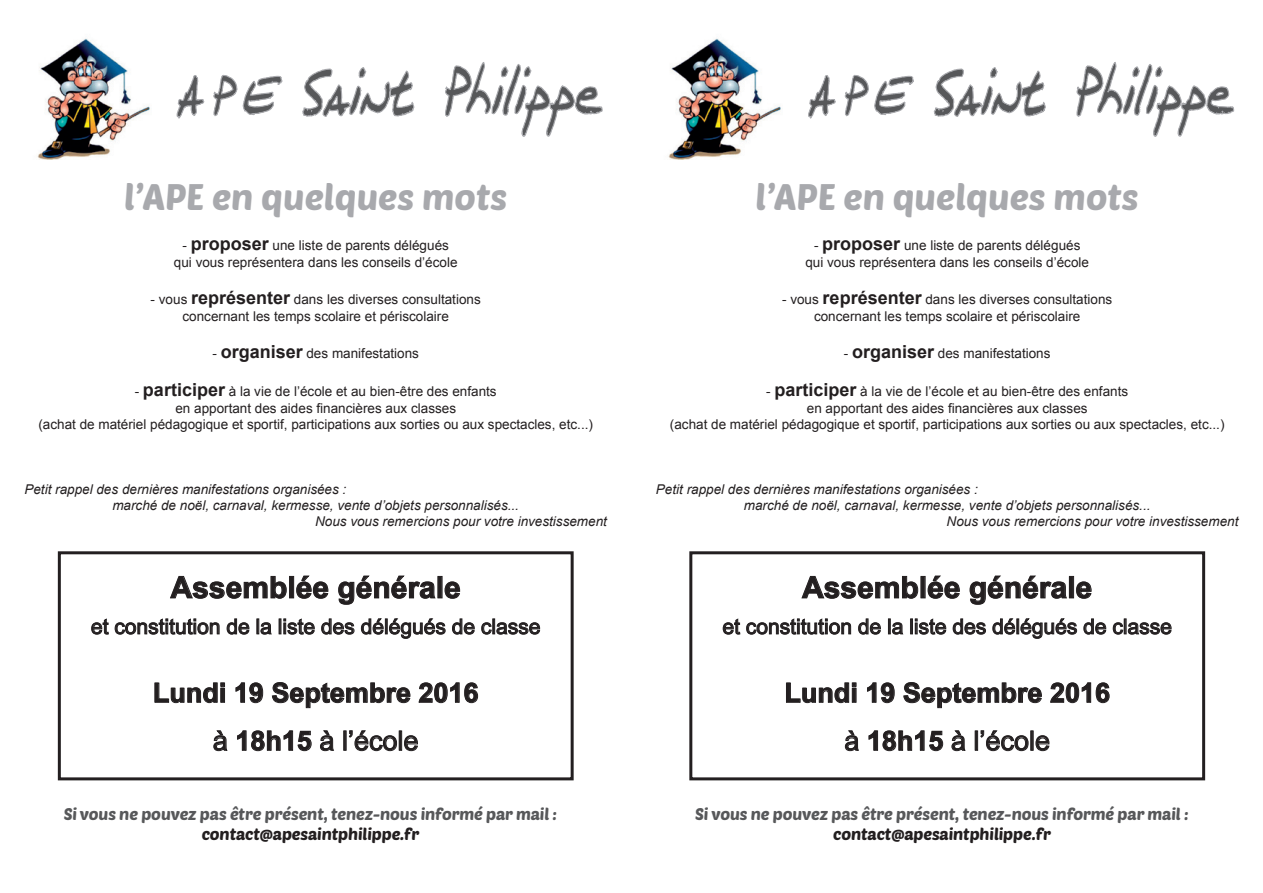
<style>
.page{position:relative;width:1263px;height:893px;background:#fff}
.page>*{position:absolute;margin:0;border:0;box-sizing:border-box;transform-origin:0 0}
.t1{font:36px "Poetsen One";color:#a8a9ad}
.t2{font:700 30px "Arial";color:#231f20}
.t3{font:700 27px/48px "Arial";color:#231f20;text-align:center}
.t4{font:21px "Arial";color:#231f20}
.t5{font:16.5px "Poetsen One";letter-spacing:-.01em;color:#57585a}
.t6{font:16.5px "Poetsen One";letter-spacing:-.01em;color:#231f20}
.t7{font:13.5px/16.2px "Arial";color:#231f20;text-align:center}
.t8{font:italic 13.5px "Arial";color:#231f20}
.s1{font-weight:700;font-size:18px}
.s2{font-weight:400}
</style>
<div class="page">
<svg style="left:170px;top:575px;width:117px;height:24px"></svg>
<div style="left:289px;top:576px;width:5px;height:22px;border:1px solid #231f20"></div>
<svg style="left:296px;top:575px;width:33px;height:24px"></svg>
<svg style="left:338px;top:575px;width:98px;height:30px"></svg>
<svg style="left:444px;top:581px;width:16px;height:18px"></svg>
<svg style="left:91px;top:618px;width:129px;height:17px"></svg>
<svg style="left:226px;top:618px;width:24px;height:17px"></svg>
<svg style="left:257px;top:618px;width:15px;height:17px"></svg>
<svg style="left:279px;top:618px;width:36px;height:17px"></svg>
<svg style="left:321px;top:618px;width:34px;height:17px"></svg>
<svg style="left:361px;top:618px;width:85px;height:21px"></svg>
<svg style="left:452px;top:618px;width:23px;height:17px"></svg>
<div style="left:492px;top:618px;width:3px;height:16px;border:1px solid #231f20"></div>
<svg style="left:481px;top:622px;width:59px;height:13px"></svg>
<svg style="left:154px;top:682px;width:71px;height:21px"></svg>
<div style="left:220px;top:688px;width:5px;height:15px;border:1px solid #231f20"></div>
<svg style="left:235px;top:682px;width:28px;height:21px"></svg>
<svg style="left:272px;top:682px;width:139px;height:26px"></svg>
<svg style="left:418px;top:682px;width:60px;height:21px"></svg>
<svg style="left:213px;top:730px;width:15px;height:21px"></svg>
<svg style="left:237px;top:730px;width:75px;height:21px"></svg>
<svg style="left:320px;top:730px;width:14px;height:21px"></svg>
<div style="left:343px;top:731px;width:3px;height:20px;border:1px solid #231f20"></div>
<svg style="left:348px;top:730px;width:49px;height:21px"></svg>
<div style="left:399px;top:731px;width:3px;height:20px;border:1px solid #231f20"></div>
<svg style="left:404px;top:735px;width:14px;height:16px"></svg>
<svg style="left:801px;top:575px;width:117px;height:24px"></svg>
<svg style="left:927px;top:575px;width:33px;height:24px"></svg>
<svg style="left:969px;top:575px;width:98px;height:30px"></svg>
<div style="left:1069px;top:576px;width:5px;height:22px;border:1px solid #231f20"></div>
<svg style="left:1076px;top:581px;width:16px;height:18px"></svg>
<svg style="left:722px;top:618px;width:129px;height:17px"></svg>
<svg style="left:858px;top:618px;width:23px;height:17px"></svg>
<div style="left:888px;top:618px;width:3px;height:16px;border:1px solid #231f20"></div>
<svg style="left:892px;top:622px;width:12px;height:13px"></svg>
<div style="left:910px;top:618px;width:3px;height:16px;border:1px solid #231f20"></div>
<svg style="left:915px;top:618px;width:71px;height:17px"></svg>
<svg style="left:992px;top:618px;width:85px;height:21px"></svg>
<svg style="left:1083px;top:618px;width:89px;height:17px"></svg>
<svg style="left:786px;top:682px;width:70px;height:21px"></svg>
<div style="left:852px;top:688px;width:4px;height:15px;border:1px solid #231f20"></div>
<svg style="left:867px;top:682px;width:28px;height:21px"></svg>
<svg style="left:903px;top:682px;width:139px;height:26px"></svg>
<svg style="left:1050px;top:682px;width:60px;height:21px"></svg>
<svg style="left:844px;top:730px;width:15px;height:21px"></svg>
<svg style="left:868px;top:730px;width:75px;height:21px"></svg>
<svg style="left:951px;top:730px;width:15px;height:21px"></svg>
<div style="left:975px;top:731px;width:3px;height:20px;border:1px solid #231f20"></div>
<svg style="left:980px;top:730px;width:49px;height:21px"></svg>
<svg style="left:1035px;top:735px;width:15px;height:16px"></svg>
<img style="left:37px;top:38px;width:113px;height:121px">
<img style="left:668px;top:38px;width:113px;height:121px">
<svg style="left:302px;top:62px;width:301px;height:75px"></svg>
<svg style="left:933px;top:62px;width:302px;height:75px"></svg>
<svg style="left:176px;top:74px;width:107px;height:45px"></svg>
<svg style="left:808px;top:75px;width:106px;height:44px"></svg>
<div style="left:58px;top:551px;width:516px;height:229px;border:3px solid #231f20"></div>
<div style="left:689px;top:551px;width:516px;height:229px;border:3px solid #231f20"></div>
<h1 class="t1" style="left:124px;top:174px;width:385px">l’APE en quelques mots</h1>
<h1 class="t1" style="left:756px;top:174px;width:385px">l’APE en quelques mots</h1>
<p class="t7" style="left:174px;top:238px;width:285px">- <span class="s1">proposer</span> une liste de parents délégués qui vous représentera dans les conseils d’école</p>
<p class="t7" style="left:151px;top:292px;width:332px">- vous <span class="s1">représenter</span> dans les diverses consultations concernant les temps scolaire et périscolaire</p>
<p class="t7" style="left:212px;top:346px;width:208px">- <span class="s1">organiser</span> des manifestations</p>
<p class="t7" style="left:38px;top:384px;width:556px">- <span class="s1">participer</span> à la vie de l’école et au bien-être des enfants<br>en apportant des aides financières aux classes<br>(achat de matériel pédagogique et sportif, participations aux sorties ou aux spectacles, etc...)</p>
<p class="t8" style="left:24px;top:480px;width:323px">Petit rappel des dernières manifestations organisées :</p>
<p class="t8" style="left:112px;top:496px;width:408px">marché de noël, carnaval, kermesse, vente d’objets personnalisés...</p>
<p class="t8" style="left:315px;top:512px;width:293px">Nous vous remercions pour votre investissement</p>
<h2 class="t2" style="left:171px;top:567px;width:292px">Assemblée générale</h2>
<h3 class="t4" style="left:91px;top:613px;width:451px">et constitution de la liste des délégués de classe</h3>
<h3 class="t3" style="left:153px;top:670px;width:327px">Lundi 19 Septembre 2016 <span class="s2">à</span> 18h15 <span class="s2">à l’école</span></h3>
<p class="t5" style="left:64px;top:804px;width:495px">Si vous ne pouvez pas être présent, tenez-nous informé par mail :</p>
<p class="t6" style="left:202px;top:823px;width:219px">contact@apesaintphilippe.fr</p>
<p class="t7" style="left:805px;top:238px;width:285px">- <span class="s1">proposer</span> une liste de parents délégués qui vous représentera dans les conseils d’école</p>
<p class="t7" style="left:782px;top:292px;width:332px">- vous <span class="s1">représenter</span> dans les diverses consultations concernant les temps scolaire et périscolaire</p>
<p class="t7" style="left:844px;top:346px;width:208px">- <span class="s1">organiser</span> des manifestations</p>
<p class="t7" style="left:670px;top:384px;width:556px">- <span class="s1">participer</span> à la vie de l’école et au bien-être des enfants<br>en apportant des aides financières aux classes<br>(achat de matériel pédagogique et sportif, participations aux sorties ou aux spectacles, etc...)</p>
<p class="t8" style="left:656px;top:480px;width:323px">Petit rappel des dernières manifestations organisées :</p>
<p class="t8" style="left:744px;top:496px;width:408px">marché de noël, carnaval, kermesse, vente d’objets personnalisés...</p>
<p class="t8" style="left:946px;top:512px;width:293px">Nous vous remercions pour votre investissement</p>
<h2 class="t2" style="left:802px;top:567px;width:292px">Assemblée générale</h2>
<h3 class="t4" style="left:722px;top:613px;width:451px">et constitution de la liste des délégués de classe</h3>
<h3 class="t3" style="left:784px;top:670px;width:327px">Lundi 19 Septembre 2016 <span class="s2">à</span> 18h15 <span class="s2">à l’école</span></h3>
<p class="t5" style="left:695px;top:804px;width:495px">Si vous ne pouvez pas être présent, tenez-nous informé par mail :</p>
<p class="t6" style="left:833px;top:823px;width:219px">contact@apesaintphilippe.fr</p>
</div>
